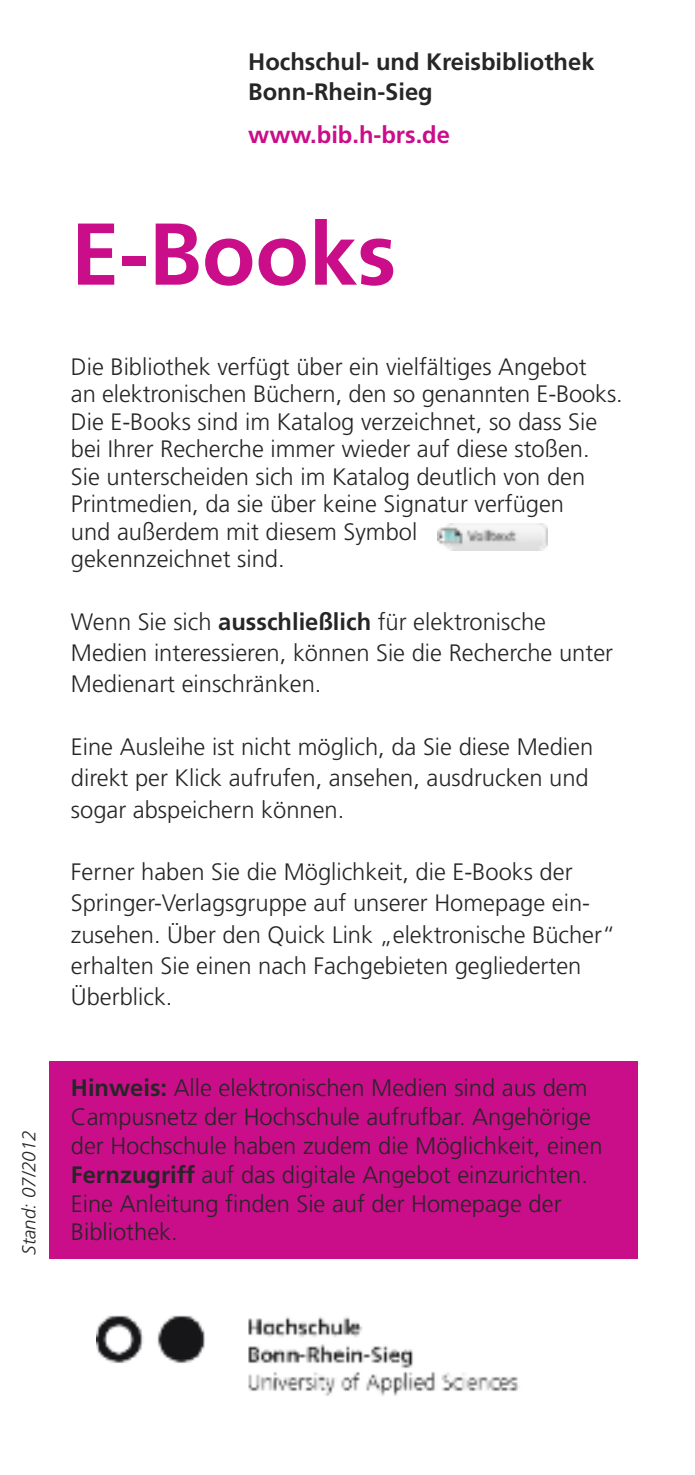
<style>
.page{position:relative;width:695px;height:1475px;background:#fff}
.page>*{position:absolute;margin:0;border:0;box-sizing:border-box;transform-origin:0 0}
.t1{font:700 87.5px "Frutiger";color:#ca0d89}
.t2{font:300 23.75px/31.2px "Frutiger";color:#272627}
.t3{font:700 23.75px/30px "Frutiger";color:#272627}
.t4{font:700 23.75px "Frutiger";color:#ca0d89}
.t5{font:italic 300 18.75px "Frutiger";color:#272627}
.s1{font-weight:700}
</style>
<div class="page">
<div style="left:50px;top:1060px;width:588px;height:197px;background:#ca0d89"></div>
<img style="left:96px;top:1315px;width:423px;height:81px">
<img style="left:437px;top:524px;width:110px;height:26px">
<p class="t5" style="left:21px;top:1254px;width:125px;rotate:-90deg">Stand: 07/2012</p>
<p class="t3" style="left:248px;top:49px;width:348px">Hochschul- und Kreisbibliothek<br>Bonn-Rhein-Sieg</p>
<p class="t4" style="left:248px;top:125px;width:203px">www.bib.h-brs.de</p>
<h1 class="t1" style="left:71px;top:219px;width:327px">E-Books</h1>
<p class="t2" style="left:71px;top:354px;width:553px;line-height:27.5px">Die Bibliothek verfügt über ein vielfältiges Angebot<br>an elektronischen Büchern, den so genannten E-Books.<br>Die E-Books sind im Katalog verzeichnet, so dass Sie bei Ihrer Recherche immer wieder auf diese stoßen.<br>Sie unterscheiden sich im Katalog deutlich von den Printmedien, da sie über keine Signatur verfügen<br>und außerdem mit diesem Symbol<br>gekennzeichnet sind.</p>
<p class="t2" style="left:71px;top:607px;width:543px">Wenn Sie sich <span class="s1">ausschließlich</span> für elektronische<br>Medien interessieren, können Sie die Recherche unter<br>Medienart einschränken.</p>
<p class="t2" style="left:71px;top:732px;width:524px">Eine Ausleihe ist nicht möglich, da Sie diese Medien direkt per Klick aufrufen, ansehen, ausdrucken und sogar abspeichern können.</p>
<p class="t2" style="left:71px;top:857px;width:545px">Ferner haben Sie die Möglichkeit, die E-Books der Springer-Verlagsgruppe auf unserer Homepage ein&shy;zusehen. Über den Quick Link „elektronische Bücher“ erhalten Sie einen nach Fachgebieten gegliederten Überblick.</p>
<p class="t2" style="left:71px;top:1075px;width:533px;line-height:28.8px"><span class="s1">Hinweis:</span> Alle elektronischen Medien sind aus dem Campusnetz der Hochschule aufrufbar. Angehörige der Hochschule haben zudem die Möglichkeit, einen <span class="s1">Fernzugriff</span> auf das digitale Angebot einzurichten.<br>Eine Anleitung finden Sie auf der Homepage der Bibliothek.</p>
</div>
